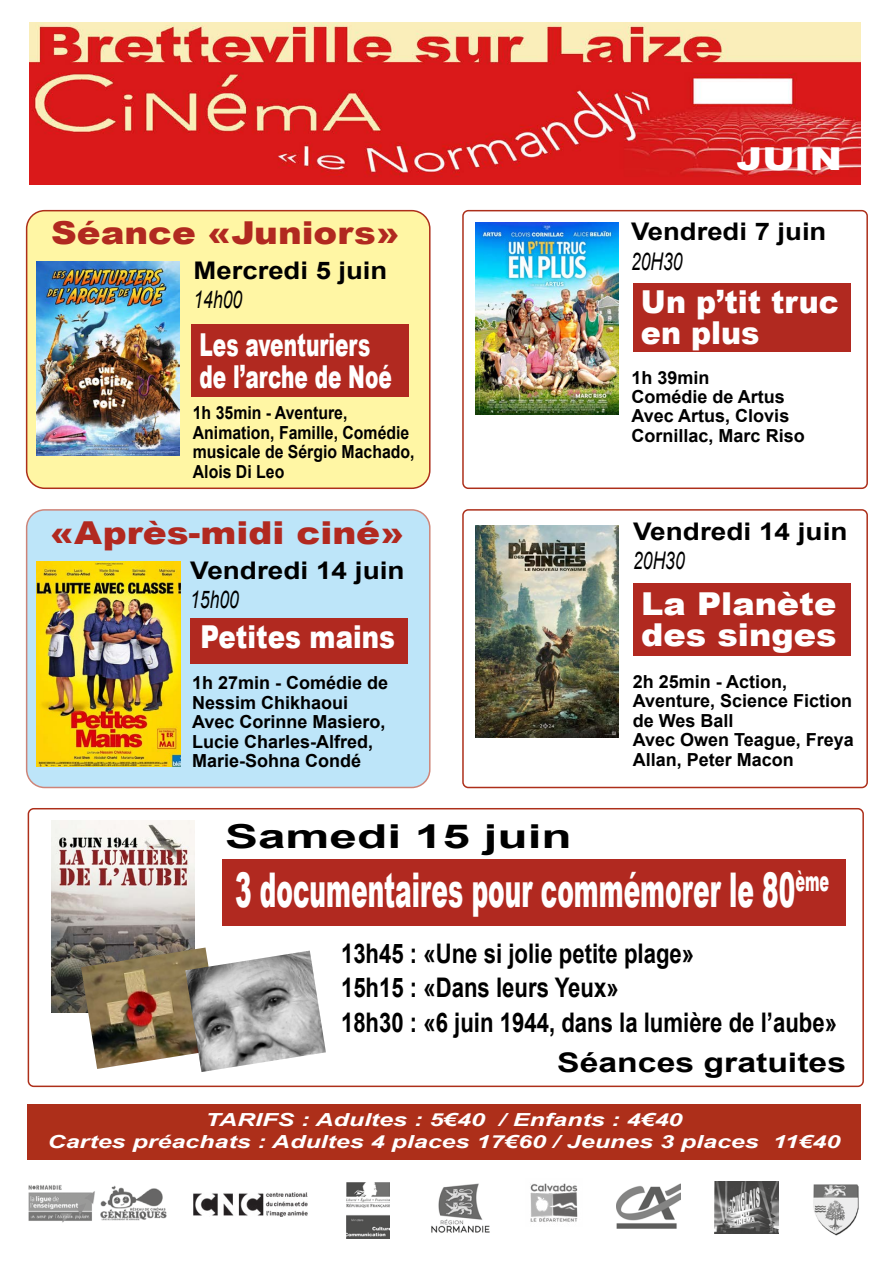
<style>
.page{position:relative;width:893px;height:1263px;background:#fff}
.page>*{position:absolute;margin:0;border:0;box-sizing:border-box;transform-origin:0 0}
.t1{font:900 47.85px "Arial";color:#fff;scale:.52 1}
.t2{font:700 33px "Arial";color:#000;scale:1.5 1}
.t3{font:900 31.65px/31.5px "Arial";color:#fff;scale:.64 1}
.t4{font:900 31.65px/31.5px "Arial";color:#fff;scale:1.06 1}
.t5{font:900 31.65px/31.5px "Arial";color:#fff;scale:.95 1}
.t6{font:900 31.65px "Arial";color:#b12920;scale:1.14 1}
.t7{font:900 31.65px "Arial";color:#b12920;scale:1.13 1}
.t8{font:900 31.65px "Arial";color:#fff;scale:.82 1}
.t9{font:900 31.65px "Arial";color:#fff;scale:1.23 1}
.t10{font:700 27px/34.5px "Arial";color:#000;scale:.82 1}
.t11{font:700 27px "Arial";color:#000;scale:1.25 1}
.t12{font:700 24.3px "Arial";color:#000;scale:1.15 1}
.t13{font:700 24.3px "Arial";color:#000;scale:1.13 1}
.t14{font:italic 24.3px "Arial";color:#000;scale:.72 1}
.t15{font:700 18px/19.5px "Arial";color:#000}
.t16{font:italic 700 18px/21.6px "Arial";color:#fff;text-align:center;scale:1.39 1}
.t17{font:700 18px/19.5px "Arial";color:#000;scale:.88 1}
</style>
<div class="page">
<img style="left:29px;top:23px;width:831px;height:162px">
<div style="left:27px;top:1104px;width:834px;height:55px;background:#ad2f1a"></div>
<div style="left:28px;top:808px;width:836px;height:279px;border:2px solid #ad2f1a;border-radius:5px"></div>
<div style="left:222px;top:859px;width:623px;height:67px;background:#b12920"></div>
<img style="left:51px;top:821px;width:144px;height:191px">
<img style="left:81px;top:947px;width:125px;height:122px">
<img style="left:185px;top:950px;width:141px;height:122px">
<div style="left:462px;top:210px;width:406px;height:279px;border:2px solid #ad2f1a;border-radius:5px"></div>
<img style="left:475px;top:223px;width:144px;height:191px">
<div style="left:633px;top:283px;width:217px;height:69px;background:#b12920"></div>
<div style="left:462px;top:509px;width:406px;height:279px;border:2px solid #ad2f1a;border-radius:5px"></div>
<img style="left:475px;top:525px;width:144px;height:212px">
<div style="left:633px;top:583px;width:218px;height:73px;background:#b12920"></div>
<div style="left:27px;top:510px;width:403px;height:277px;background:#bde5f9;border-radius:18px"></div>
<div style="left:26px;top:509px;width:405px;height:279px;border:2px solid #ad2f1a;border-radius:18px"></div>
<img style="left:37px;top:562px;width:143px;height:205px">
<div style="left:190px;top:618px;width:218px;height:45px;background:#b12920"></div>
<div style="left:27px;top:211px;width:403px;height:277px;background:#fff6a4;border-radius:18px"></div>
<div style="left:26px;top:210px;width:405px;height:279px;border:2px solid #ad2f1a;border-radius:18px"></div>
<img style="left:36px;top:261px;width:144px;height:195px">
<div style="left:191px;top:324px;width:218px;height:73px;background:#b12920"></div>
<img style="left:28px;top:1185px;width:139px;height:38px">
<img style="left:347px;top:1183px;width:42px;height:56px">
<img style="left:431px;top:1183px;width:59px;height:50px">
<img style="left:530px;top:1183px;width:48px;height:39px">
<img style="left:617px;top:1184px;width:63px;height:45px">
<img style="left:715px;top:1182px;width:63px;height:51px">
<img style="left:813px;top:1184px;width:46px;height:52px">
<img style="left:193px;top:1192px;width:114px;height:24px">
<h3 class="t7" style="left:51px;top:210px;width:310px">Séance «Juniors»</h3>
<h3 class="t13" style="left:194px;top:255px;width:173px">Mercredi 5 juin</h3>
<h3 class="t14" style="left:194px;top:284px;width:69px">14h00</h3>
<h3 class="t3" style="left:200px;top:328px;width:302px">Les aventuriers de l’arche de Noé</h3>
<p class="t17" style="left:193px;top:404px;width:254px">1h 35min - Aventure,<br>Animation, Famille, Comédie musicale de Sérgio Machado,<br>Alois Di Leo</p>
<h3 class="t6" style="left:50px;top:510px;width:312px">«Après-midi ciné»</h3>
<h3 class="t12" style="left:190px;top:554px;width:188px">Vendredi 14 juin</h3>
<h3 class="t14" style="left:190px;top:583px;width:69px">15h00</h3>
<h3 class="t8" style="left:200px;top:614px;width:239px">Petites mains</h3>
<p class="t15" style="left:192px;top:674px;width:198px">1h 27min - Comédie de<br>Nessim Chikhaoui<br>Avec Corinne Masiero,<br>Lucie Charles-Alfred,<br>Marie-Sohna Condé</p>
<h2 class="t2" style="left:225px;top:814px;width:233px">Samedi 15 juin</h2>
<h3 class="t9" style="left:736px;top:136px;width:87px">JUIN</h3>
<h3 class="t13" style="left:631px;top:216px;width:174px">Vendredi 7 juin</h3>
<h3 class="t14" style="left:631px;top:245px;width:73px">20H30</h3>
<h3 class="t5" style="left:641px;top:285px;width:210px">Un p’tit truc en plus</h3>
<p class="t15" style="left:632px;top:368px;width:175px">1h 39min<br>Comédie de Artus<br>Avec Artus, Clovis<br>Cornillac, Marc Riso</p>
<h3 class="t12" style="left:633px;top:515px;width:188px">Vendredi 14 juin</h3>
<h3 class="t14" style="left:633px;top:545px;width:73px">20H30</h3>
<h3 class="t4" style="left:641px;top:587px;width:186px">La Planète des singes</h3>
<p class="t15" style="left:633px;top:672px;width:223px">2h 25min - Action,<br>Aventure, Science Fiction de Wes Ball<br>Avec Owen Teague, Freya<br>Allan, Peter Macon</p>
<h1 class="t1" style="left:235px;top:855px;width:1144px">3 documentaires pour commémorer le 80<sup>ème</sup></h1>
<h3 class="t10" style="left:341px;top:937px;width:606px">13h45 : «Une si jolie petite plage»<br>15h15 : «Dans leurs Yeux»<br>18h30 : «6 juin 1944, dans la lumière de l’aube»</h3>
<h3 class="t11" style="left:557px;top:1044px;width:233px">Séances gratuites</h3>
<p class="t16" style="left:48px;top:1109px;width:572px">TARIFS : Adultes : 5€40 / Enfants : 4€40<br>Cartes préachats : Adultes 4 places 17€60 / Jeunes 3 places 11€40</p>
</div>
